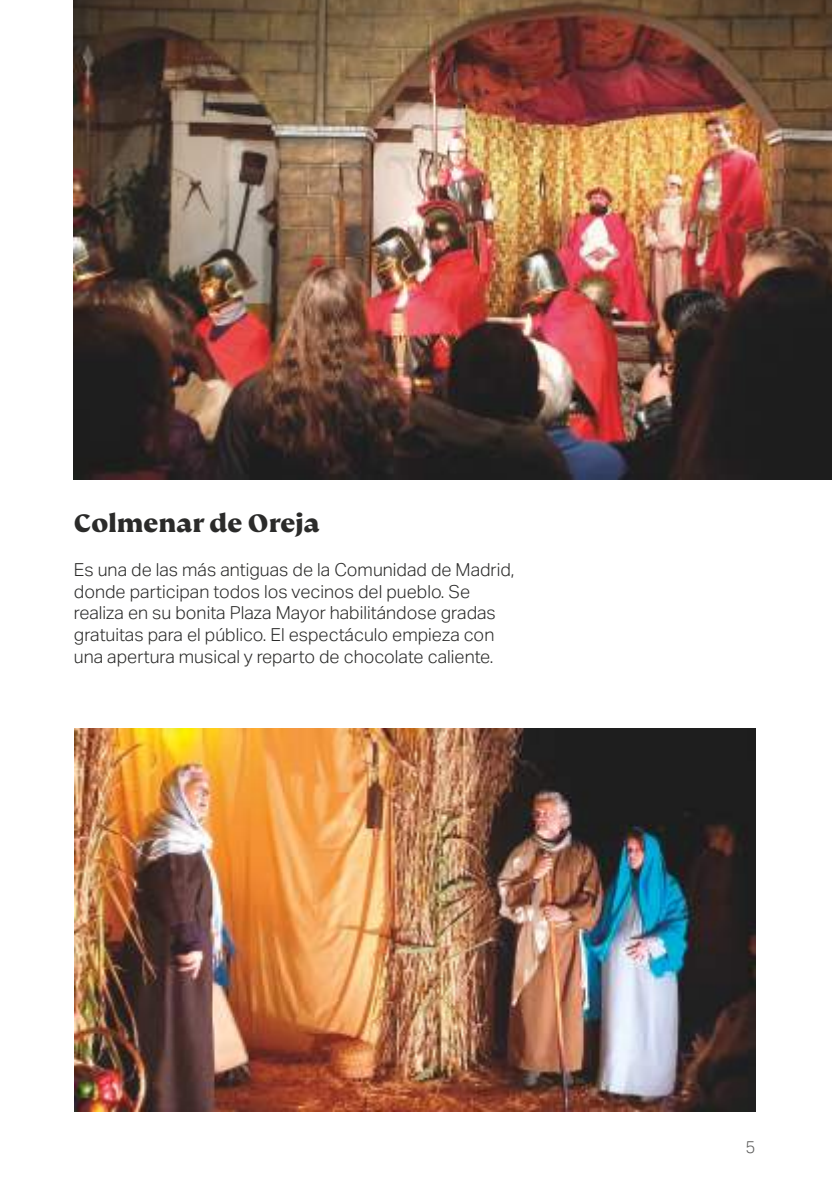
<style>
.page{position:relative;width:832px;height:1190px;background:#fff}
.page>*{position:absolute;margin:0;border:0;box-sizing:border-box;transform-origin:0 0}
.t1{font:800 28px "FS Kim";letter-spacing:-.01em;color:#2b2b2a}
.t2{font:300 18px/21.6px "Aktiv Grotesk";color:#2b2b2a}
.t3{font:300 17px "Aktiv Grotesk";color:#5c5c5b}
</style>
<div class="page">
<img style="left:784px;top:0;width:47px;height:479px">
<img style="left:73px;top:0;width:711px;height:1112px">
<h1 class="t1" style="left:74px;top:507px;width:247px">Colmenar de Oreja</h1>
<p class="t2" style="left:74px;top:559px;width:442px">Es una de las más antiguas de la Comunidad de Madrid, donde participan todos los vecinos del pueblo. Se realiza en su bonita Plaza Mayor habilitándose gradas gratuitas para el público. El espectáculo empieza con una apertura musical y reparto de chocolate caliente.</p>
<p class="t3" style="left:745px;top:1137px;width:12px">5</p>
</div>
